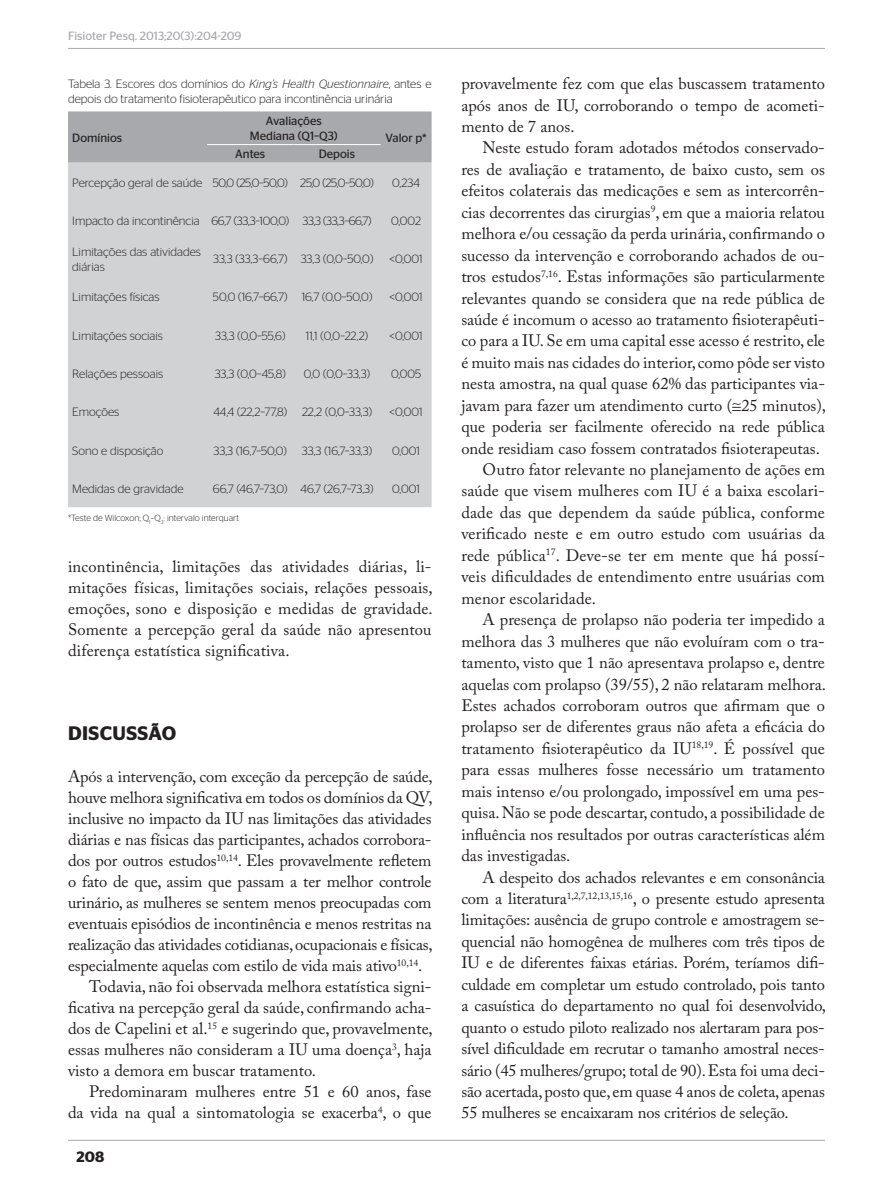
<style>
.page{position:relative;width:893px;height:1191px;background:#fff}
.page>*{position:absolute;margin:0;border:0;box-sizing:border-box;transform-origin:0 0}
.t1{font:600 19.5px "Stag Sans";letter-spacing:.02em;color:#231f20}
.t2{font:16.5px/21px "Adobe Caslon Pro";color:#231f20;text-align:justify}
.t3{font:600 15px "Stag Sans";color:#231f20}
.t4{font:300 12px/15px "Stag Sans";color:#231f20}
.t5{font:12px/15px "Stag Sans";color:#231f20;text-align:center}
.t6{font:12px "Stag Sans";color:#a8a9ad}
.t7{font:300 9px "Stag Sans";color:#231f20}
.s1{font-style:italic}
</style>
<div class="page">
<hr style="left:68px;top:1140px;width:757px;height:1px;background:#a8a9ad">
<hr style="left:68px;top:48px;width:757px;height:1px;background:#a8a9ad">
<div style="left:68px;top:111px;width:364px;height:52px;background:#a8a9ad"></div>
<div style="left:68px;top:163px;width:364px;height:344px;background:#d1d2d4"></div>
<hr style="left:207px;top:144px;width:86px;height:1px;background:#fff">
<hr style="left:293px;top:144px;width:88px;height:1px;background:#fff">
<p class="t6" style="left:68px;top:29px;width:175px">Fisioter Pesq. 2013;20(3):204-209</p>
<p class="t4" style="left:68px;top:77px;width:365px">Tabela 3. Escores dos domínios do <span class="s1">King’s Health Questionnaire</span>, antes e depois do tratamento fisioterapêutico para incontinência urinária</p>
<p class="t5" style="left:72px;top:130px;width:51px">Domínios</p>
<p class="t5" style="left:250px;top:114px;width:89px">Avaliações<br>Mediana (Q1–Q3)</p>
<p class="t5" style="left:386px;top:130px;width:43px">Valor p*</p>
<p class="t5" style="left:235px;top:147px;width:32px">Antes</p>
<p class="t5" style="left:319px;top:147px;width:38px">Depois</p>
<p class="t4" style="left:72px;top:175px;width:303px">Percepção geral de saúde 50,0 (25,0–50,0) 25,0 (25,0–50,0)</p>
<p class="t4" style="left:392px;top:175px;width:29px">0,234</p>
<p class="t4" style="left:72px;top:213px;width:301px">Impacto da incontinência 66,7 (33,3–100,0) 33,3 (33,3–66,7)</p>
<p class="t4" style="left:391px;top:213px;width:31px">0,002</p>
<p class="t4" style="left:72px;top:244px;width:130px">Limitações das atividades diárias</p>
<p class="t4" style="left:213px;top:251px;width:162px">33,3 (33,3–66,7) 33,3 (0,0–50,0)</p>
<p class="t4" style="left:390px;top:251px;width:35px">&lt;0,001</p>
<p class="t4" style="left:72px;top:290px;width:89px">Limitações físicas</p>
<p class="t4" style="left:213px;top:290px;width:161px">50,0 (16,7–66,7) 16,7 (0,0–50,0)</p>
<p class="t4" style="left:390px;top:290px;width:35px">&lt;0,001</p>
<p class="t4" style="left:72px;top:328px;width:92px">Limitações sociais</p>
<p class="t4" style="left:215px;top:328px;width:72px">33,3 (0,0–55,6)</p>
<p class="t4" style="left:306px;top:328px;width:64px">11,1 (0,0–22,2)</p>
<p class="t4" style="left:390px;top:328px;width:35px">&lt;0,001</p>
<p class="t4" style="left:72px;top:366px;width:92px">Relações pessoais</p>
<p class="t4" style="left:215px;top:366px;width:72px">33,3 (0,0–45,8)</p>
<p class="t4" style="left:304px;top:366px;width:68px">0,0 (0,0–33,3)</p>
<p class="t4" style="left:391px;top:366px;width:32px">0,005</p>
<p class="t4" style="left:72px;top:404px;width:49px">Emoções</p>
<p class="t4" style="left:213px;top:404px;width:160px">44,4 (22,2–77,8) 22,2 (0,0–33,3)</p>
<p class="t4" style="left:390px;top:404px;width:35px">&lt;0,001</p>
<p class="t4" style="left:72px;top:443px;width:93px">Sono e disposição</p>
<p class="t4" style="left:214px;top:443px;width:75px">33,3 (16,7–50,0)</p>
<p class="t4" style="left:302px;top:443px;width:72px">33,3 (16,7–33,3)</p>
<p class="t4" style="left:392px;top:443px;width:29px">0,001</p>
<p class="t4" style="left:72px;top:481px;width:113px">Medidas de gravidade</p>
<p class="t4" style="left:213px;top:481px;width:162px">66,7 (46,7–73,0) 46,7 (26,7–73,3)</p>
<p class="t4" style="left:392px;top:481px;width:29px">0,001</p>
<p class="t7" style="left:68px;top:513px;width:172px">*Teste de Wilcoxon; Q<sub>1</sub>–Q<sub>3</sub>: intervalo interquart</p>
<p class="t2" style="left:68px;top:556px;width:366px">incontinência, limitações das atividades diárias, li&shy;mitações físicas, limitações sociais, relações pessoais, emoções, sono e disposição e medidas de gravidade.<br>Somente a percepção geral da saúde não apresentou diferença estatística significativa.</p>
<p class="t1" style="left:68px;top:722px;width:110px">DISCUSSÃO</p>
<p class="t2" style="left:68px;top:766px;width:366px">Após a intervenção, com exceção da percepção de saúde,</p>
<p class="t2" style="left:68px;top:787px;width:366px">houve melhora significativa em todos os domínios da QV,</p>
<p class="t2" style="left:68px;top:808px;width:365px">inclusive no impacto da IU nas limitações das atividades</p>
<p class="t2" style="left:68px;top:829px;width:365px">diárias e nas físicas das participantes, achados corrobora-</p>
<p class="t2" style="left:68px;top:850px;width:365px">dos por outros estudos<sup>10,14</sup>. Eles provavelmente refletem</p>
<p class="t2" style="left:68px;top:871px;width:365px">o fato de que, assim que passam a ter melhor controle</p>
<p class="t2" style="left:68px;top:892px;width:365px">urinário, as mulheres se sentem menos preocupadas com</p>
<p class="t2" style="left:68px;top:913px;width:365px">eventuais episódios de incontinência e menos restritas na</p>
<p class="t2" style="left:68px;top:934px;width:366px">realização das atividades cotidianas, ocupacionais e físicas,</p>
<p class="t2" style="left:68px;top:955px;width:356px">especialmente aquelas com estilo de vida mais ativo<sup>10,14</sup>.</p>
<p class="t2" style="left:89px;top:976px;width:344px">Todavia, não foi observada melhora estatística signi-</p>
<p class="t2" style="left:68px;top:997px;width:365px">ficativa na percepção geral da saúde, confirmando acha-</p>
<p class="t2" style="left:68px;top:1018px;width:366px">dos de Capelini et al.<sup>15</sup> e sugerindo que, provavelmente,</p>
<p class="t2" style="left:68px;top:1039px;width:365px">essas mulheres não consideram a IU uma doença<sup>3</sup>, haja</p>
<p class="t2" style="left:68px;top:1060px;width:249px">visto a demora em buscar tratamento.</p>
<p class="t2" style="left:89px;top:1081px;width:344px">Predominaram mulheres entre 51 e 60 anos, fase</p>
<p class="t2" style="left:68px;top:1102px;width:365px">da vida na qual a sintomatologia se exacerba<sup>4</sup>, o que</p>
<p class="t3" style="left:77px;top:1148px;width:29px">208</p>
<p class="t2" style="left:461px;top:73px;width:365px;line-height:21.5px">provavelmente fez com que elas buscassem tratamento após anos de IU, corroborando o tempo de acometi&shy;mento de 7 anos.</p>
<p class="t2" style="left:483px;top:137px;width:344px">Neste estudo foram adotados métodos conservado-</p>
<p class="t2" style="left:461px;top:159px;width:365px">res de avaliação e tratamento, de baixo custo, sem os</p>
<p class="t2" style="left:461px;top:180px;width:365px">efeitos colaterais das medicações e sem as intercorrên-</p>
<p class="t2" style="left:461px;top:201px;width:365px">cias decorrentes das cirurgias<sup>9</sup>, em que a maioria relatou</p>
<p class="t2" style="left:461px;top:223px;width:365px">melhora e/ou cessação da perda urinária, confirmando o</p>
<p class="t2" style="left:461px;top:244px;width:365px">sucesso da intervenção e corroborando achados de ou-</p>
<p class="t2" style="left:461px;top:266px;width:365px">tros estudos<sup>7,16</sup>. Estas informações são particularmente</p>
<p class="t2" style="left:461px;top:287px;width:365px">relevantes quando se considera que na rede pública de</p>
<p class="t2" style="left:461px;top:309px;width:365px">saúde é incomum o acesso ao tratamento fisioterapêuti-</p>
<p class="t2" style="left:461px;top:330px;width:365px">co para a IU. Se em uma capital esse acesso é restrito, ele</p>
<p class="t2" style="left:461px;top:352px;width:365px">é muito mais nas cidades do interior, como pôde ser visto</p>
<p class="t2" style="left:461px;top:373px;width:365px">nesta amostra, na qual quase 62% das participantes via-</p>
<p class="t2" style="left:461px;top:394px;width:366px">javam para fazer um atendimento curto (≅25 minutos),</p>
<p class="t2" style="left:461px;top:416px;width:365px">que poderia ser facilmente oferecido na rede pública</p>
<p class="t2" style="left:461px;top:437px;width:360px">onde residiam caso fossem contratados fisioterapeutas.</p>
<p class="t2" style="left:483px;top:459px;width:344px">Outro fator relevante no planejamento de ações em</p>
<p class="t2" style="left:461px;top:480px;width:365px">saúde que visem mulheres com IU é a baixa escolari-</p>
<p class="t2" style="left:461px;top:502px;width:365px">dade das que dependem da saúde pública, conforme</p>
<p class="t2" style="left:461px;top:523px;width:365px">verificado neste e em outro estudo com usuárias da</p>
<p class="t2" style="left:461px;top:544px;width:365px">rede pública<sup>17</sup>. Deve-se ter em mente que há possí-</p>
<p class="t2" style="left:461px;top:566px;width:365px">veis dificuldades de entendimento entre usuárias com</p>
<p class="t2" style="left:461px;top:587px;width:136px">menor escolaridade.</p>
<p class="t2" style="left:483px;top:609px;width:344px">A presença de prolapso não poderia ter impedido a</p>
<p class="t2" style="left:461px;top:630px;width:365px">melhora das 3 mulheres que não evoluíram com o tra-</p>
<p class="t2" style="left:461px;top:652px;width:365px">tamento, visto que 1 não apresentava prolapso e, dentre</p>
<p class="t2" style="left:461px;top:673px;width:366px">aquelas com prolapso (39/55), 2 não relataram melhora.</p>
<p class="t2" style="left:461px;top:694px;width:365px">Estes achados corroboram outros que afirmam que o</p>
<p class="t2" style="left:461px;top:716px;width:365px">prolapso ser de diferentes graus não afeta a eficácia do</p>
<p class="t2" style="left:461px;top:737px;width:365px">tratamento fisioterapêutico da IU<sup>18,19</sup>. É possível que</p>
<p class="t2" style="left:461px;top:759px;width:365px">para essas mulheres fosse necessário um tratamento</p>
<p class="t2" style="left:461px;top:780px;width:365px">mais intenso e/ou prolongado, impossível em uma pes-</p>
<p class="t2" style="left:461px;top:802px;width:365px">quisa. Não se pode descartar, contudo, a possibilidade de</p>
<p class="t2" style="left:461px;top:823px;width:365px">influência nos resultados por outras características além</p>
<p class="t2" style="left:461px;top:845px;width:111px">das investigadas.</p>
<p class="t2" style="left:483px;top:866px;width:344px">A despeito dos achados relevantes e em consonância</p>
<p class="t2" style="left:461px;top:887px;width:365px">com a literatura<sup>1,2,7,12,13,15,16</sup>, o presente estudo apresenta</p>
<p class="t2" style="left:461px;top:909px;width:365px">limitações: ausência de grupo controle e amostragem se-</p>
<p class="t2" style="left:461px;top:930px;width:365px">quencial não homogênea de mulheres com três tipos de</p>
<p class="t2" style="left:461px;top:952px;width:365px">IU e de diferentes faixas etárias. Porém, teríamos difi-</p>
<p class="t2" style="left:461px;top:973px;width:365px">culdade em completar um estudo controlado, pois tanto</p>
<p class="t2" style="left:461px;top:995px;width:366px">a casuística do departamento no qual foi desenvolvido,</p>
<p class="t2" style="left:461px;top:1016px;width:365px">quanto o estudo piloto realizado nos alertaram para pos-</p>
<p class="t2" style="left:461px;top:1037px;width:365px">sível dificuldade em recrutar o tamanho amostral neces-</p>
<p class="t2" style="left:461px;top:1059px;width:365px">sário (45 mulheres/grupo; total de 90). Esta foi uma deci-</p>
<p class="t2" style="left:461px;top:1080px;width:365px">são acertada, posto que, em quase 4 anos de coleta, apenas</p>
<p class="t2" style="left:461px;top:1102px;width:329px">55 mulheres se encaixaram nos critérios de seleção.</p>
</div>
